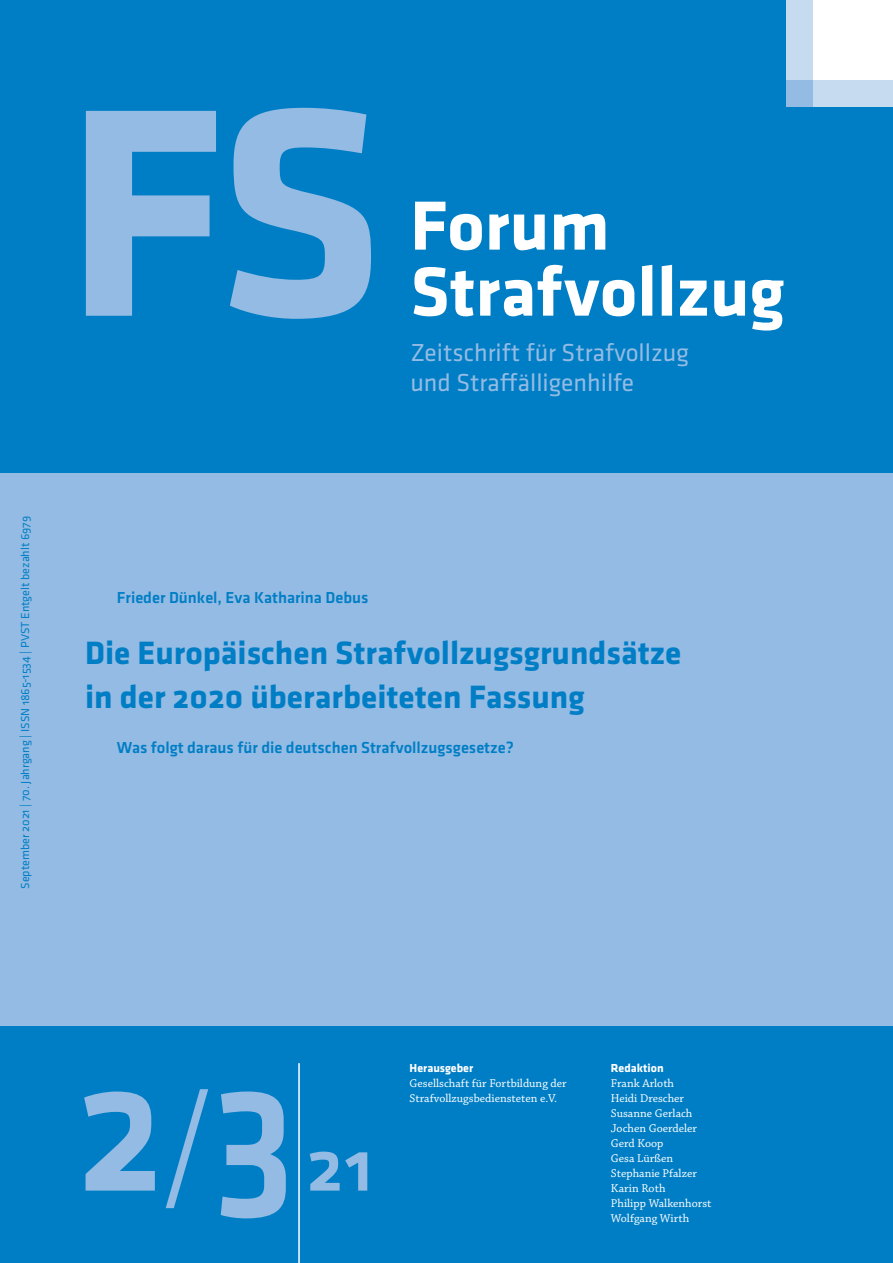
<style>
.page{position:relative;width:893px;height:1263px;background:#fff}
.page>*{position:absolute;margin:0;border:0;box-sizing:border-box;transform-origin:0 0}
.t1{font:700 307.5px "Klavika";color:#94bbe3}
.t2{font:500 190.5px "Klavika";color:#94bbe3;scale:.93 1}
.t3{font:500 75px "Klavika";color:#94bbe3}
.t4{font:700 72px/66px "Klavika";color:#fff}
.t5{font:700 33.45px/43.5px "Klavika";color:#007ec5}
.t6{font:25.5px/30.6px "Klavika";color:#94bbe3}
.t7{font:500 16.5px "Klavika";color:#007ec5}
.t8{font:12px/15px "Chaparral Pro";color:#fff}
.t9{font:12px "Klavika";color:#007ec5}
.t10{font:700 12px "Klavika";color:#fff}
.s1{font-weight:300;font-size:150px}
</style>
<div class="page">
<div style="left:0;top:0;width:893px;height:474px;background:#007ec5"></div>
<div style="left:787px;top:0;width:106px;height:106px;background:#fff"></div>
<div style="left:787px;top:0;width:26px;height:106px;background:#c6daf0"></div>
<div style="left:787px;top:80px;width:106px;height:26px;background:#c6daf0"></div>
<div style="left:787px;top:80px;width:26px;height:26px;background:#94bbe3"></div>
<div style="left:0;top:474px;width:893px;height:631px;background:#94bbe3"></div>
<div style="left:0;top:1027px;width:893px;height:236px;background:#007ec5"></div>
<hr style="left:298px;top:1063px;width:2px;height:200px;background:#fff">
<p class="t9" style="left:19px;top:889px;width:374px;rotate:-90deg">September 2021 | 70. Jahrgang | ISSN 1865-1534 | PVST Entgelt bezahlt 6979</p>
<h1 class="t1" style="left:66px;top:46px;width:319px">FS</h1>
<h3 class="t4" style="left:410px;top:194px;width:376px">Forum<br>Strafvollzug</h3>
<h3 class="t6" style="left:410px;top:337px;width:280px">Zeitschrift für Strafvollzug und Straffälligenhilfe</h3>
<h3 class="t7" style="left:117px;top:588px;width:253px">Frieder Dünkel, Eva Katharina Debus</h3>
<h3 class="t5" style="left:85px;top:632px;width:598px">Die Europäischen Strafvollzugsgrundsätze in der 2020 überarbeiteten Fassung</h3>
<h3 class="t7" style="left:117px;top:738px;width:398px">Was folgt daraus für die deutschen Strafvollzugsgesetze?</h3>
<h2 class="t2" style="left:74px;top:1024px;width:240px">2<span class="s1">/</span>3</h2>
<h3 class="t3" style="left:306px;top:1125px;width:69px">21</h3>
<p class="t10" style="left:410px;top:1061px;width:65px">Herausgeber</p>
<p class="t8" style="left:410px;top:1076px;width:158px">Gesellschaft für Fortbildung der<br>Strafvollzugsbediensteten e.V.</p>
<p class="t10" style="left:611px;top:1061px;width:54px">Redaktion</p>
<p class="t8" style="left:611px;top:1076px;width:102px">Frank Arloth<br>Heidi Drescher<br>Susanne Gerlach<br>Jochen Goerdeler<br>Gerd Koop<br>Gesa Lürßen<br>Stephanie Pfalzer<br>Karin Roth<br>Philipp Walkenhorst<br>Wolfgang Wirth</p>
</div>
